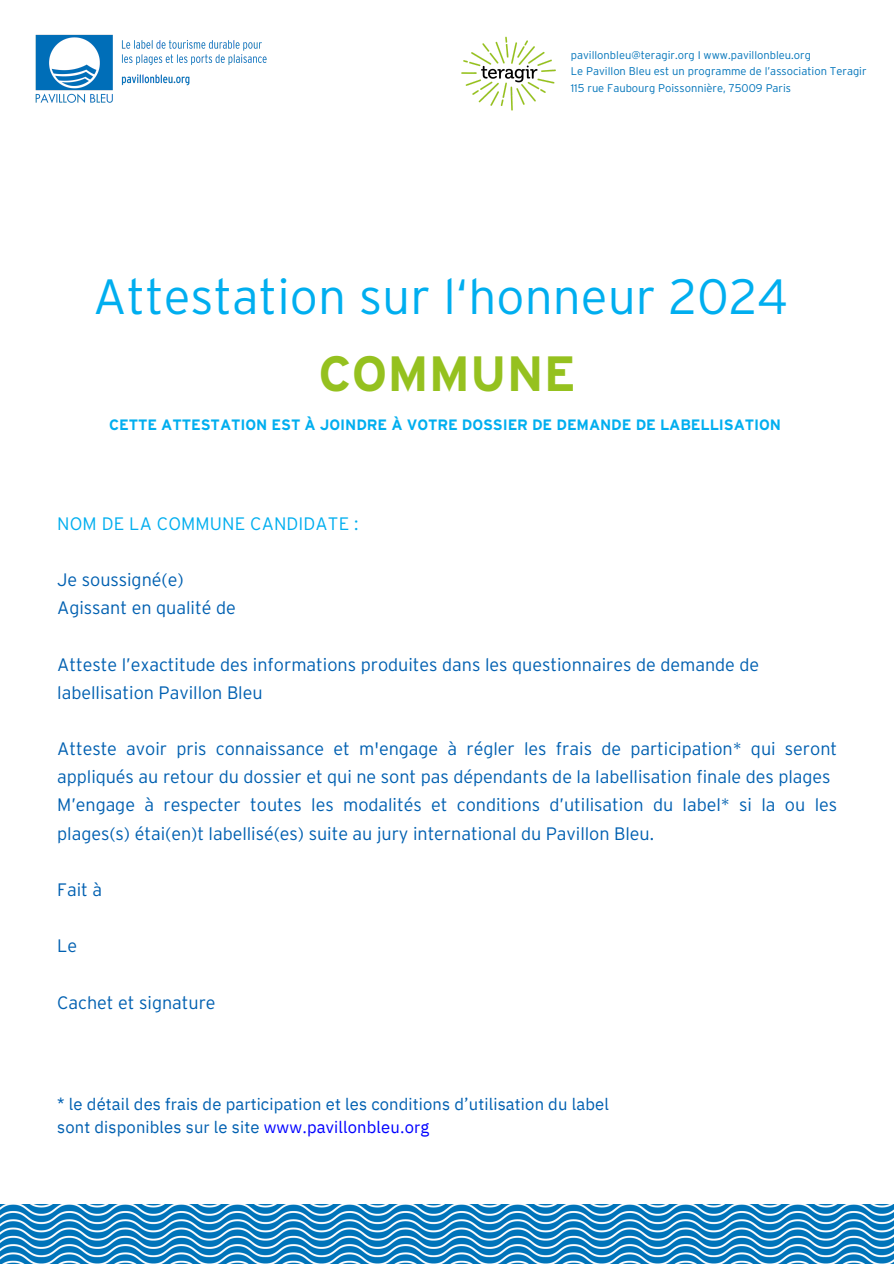
<style>
.page{position:relative;width:894px;height:1264px;background:#fff}
.page>*{position:absolute;margin:0;border:0;box-sizing:border-box;transform-origin:0 0}
.t1{font:300 49.5px "Interstate";color:#00aeef}
.t2{font:700 49.5px "Interstate";color:#95c11f}
.t3{font:300 18px/28.2px "Interstate";letter-spacing:-.005em;color:#0060b1}
.t4{font:300 18px "Interstate";letter-spacing:.005em;color:#00aeef}
.t5{font:16.5px/22.5px "IBM Plex Sans";letter-spacing:.01em;color:#0060b1}
.t6{font:700 15px "Interstate";letter-spacing:-.01em;color:#00aeef}
.t7{font:300 11.1px "Interstate";color:#0074ba}
.s1{color:#00f}
</style>
<div class="page">
<img style="left:35px;top:34px;width:232px;height:69px">
<img style="left:0;top:1204px;width:893px;height:59px">
<img style="left:461px;top:36px;width:95px;height:75px">
<p class="t7" style="left:570px;top:50px;width:242px">pavillonbleu@teragir.org I www.pavillonbleu.org</p>
<p class="t7" style="left:570px;top:67px;width:297px">Le Pavillon Bleu est un programme de l’association Teragir</p>
<p class="t7" style="left:570px;top:83px;width:222px">115 rue Faubourg Poissonnière, 75009 Paris</p>
<p class="t1" style="left:93px;top:275px;width:696px">Attestation sur l‘honneur 2024</p>
<p class="t2" style="left:318px;top:351px;width:259px">COMMUNE</p>
<p class="t6" style="left:109px;top:418px;width:673px">CETTE ATTESTATION EST À JOINDRE À VOTRE DOSSIER DE DEMANDE DE LABELLISATION</p>
<p class="t4" style="left:57px;top:515px;width:303px">NOM DE LA COMMUNE CANDIDATE :</p>
<p class="t3" style="left:57px;top:566px;width:128px">Je soussigné(e)</p>
<p class="t3" style="left:57px;top:595px;width:180px">Agissant en qualité de</p>
<p class="t3" style="left:57px;top:651px;width:703px">Atteste l’exactitude des informations produites dans les questionnaires de demande de</p>
<p class="t3" style="left:57px;top:679px;width:207px">labellisation Pavillon Bleu</p>
<p class="t3" style="left:57px;top:735px;width:781px">Atteste avoir pris connaissance et m'engage à régler les frais de participation* qui seront appliqués au retour du dossier et qui ne sont pas dépendants de la labellisation finale des plages</p>
<p class="t3" style="left:57px;top:792px;width:781px">M’engage à respecter toutes les modalités et conditions d’utilisation du label* si la ou les plages(s) étai(en)t labellisé(es) suite au jury international du Pavillon Bleu.</p>
<p class="t3" style="left:57px;top:876px;width:46px">Fait à</p>
<p class="t3" style="left:57px;top:932px;width:22px">Le</p>
<p class="t3" style="left:57px;top:989px;width:160px">Cachet et signature</p>
<p class="t5" style="left:57px;top:1092px;width:553px">* le détail des frais de participation et les conditions d’utilisation du label sont disponibles sur le site <span class="s1">www.pavillonbleu.org</span></p>
</div>
